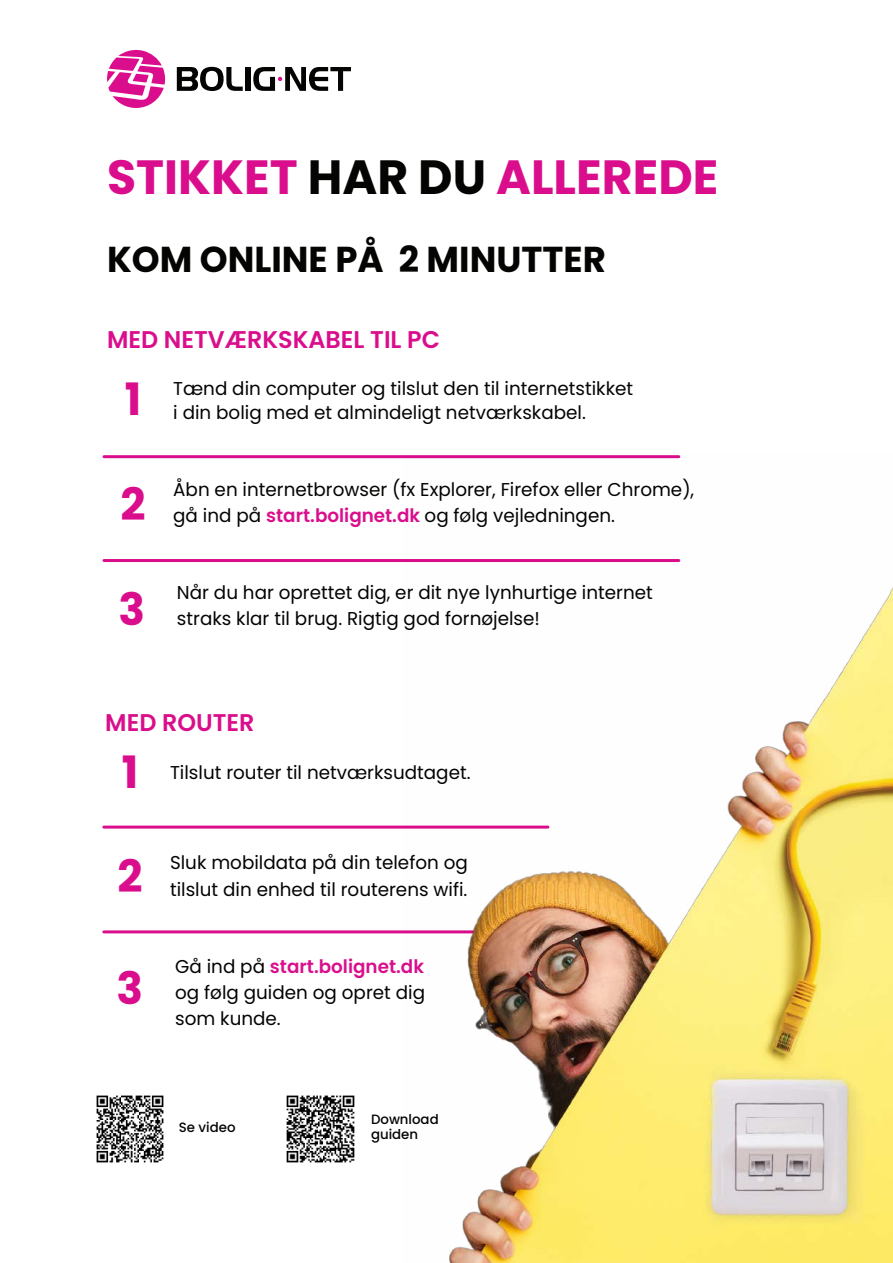
<style>
.page{position:relative;width:893px;height:1263px;background:#fff}
.page>*{position:absolute;margin:0;border:0;box-sizing:border-box;transform-origin:0 0}
.t1{font:700 48px "Poppins";color:#da0e8c}
.t2{font:700 44.55px "Poppins";color:#da0e8c}
.t3{font:700 36px "Poppins";color:#040503}
.t4{font:600 24.15px "Poppins";color:#da0e8c}
.t5{font:18.6px/26px "Poppins";color:#040503;text-align:justify}
.t6{font:500 13.5px/15px "Poppins";color:#040503}
.s1{color:#040503}
.s2{font-weight:600;color:#da0e8c}
</style>
<div class="page">
<svg style="left:177px;top:67px;width:66px;height:24px"></svg>
<div style="left:245px;top:67px;width:5px;height:24px;background:#040503"></div>
<svg style="left:253px;top:67px;width:98px;height:24px"></svg>
<svg style="left:107px;top:50px;width:58px;height:58px"></svg>
<hr style="left:104px;top:455px;width:575px;height:3px;background:#da0e8c">
<hr style="left:104px;top:559px;width:575px;height:3px;background:#da0e8c">
<hr style="left:104px;top:825px;width:444px;height:3px;background:#da0e8c">
<hr style="left:104px;top:930px;width:444px;height:3px;background:#da0e8c">
<img style="left:404px;top:455px;width:489px;height:808px">
<img style="left:286px;top:1095px;width:69px;height:68px">
<img style="left:96px;top:1095px;width:68px;height:68px">
<h1 class="t1" style="left:107px;top:149px;width:613px">STIKKET <span class="s1">HAR DU</span> ALLEREDE</h1>
<h3 class="t3" style="left:107px;top:238px;width:500px">KOM ONLINE PÅ 2 MINUTTER</h3>
<p class="t4" style="left:107px;top:325px;width:334px">MED NETVÆRKSKABEL TIL PC</p>
<h2 class="t2" style="left:125px;top:374px;width:18px">1</h2>
<h2 class="t2" style="left:121px;top:478px;width:27px">2</h2>
<h2 class="t2" style="left:118px;top:583px;width:28px">3</h2>
<p class="t5" style="left:173px;top:375px;width:461px">Tænd din computer og tilslut den til internetstikket</p>
<p class="t5" style="left:173px;top:400px;width:414px">i din bolig med et almindeligt netværkskabel.</p>
<p class="t5" style="left:173px;top:477px;width:522px">Åbn en internetbrowser (fx Explorer, Firefox eller Chrome),</p>
<p class="t5" style="left:173px;top:503px;width:443px">gå ind på <span class="s2">start.bolignet.dk</span> og følg vejledningen.</p>
<p class="t5" style="left:177px;top:580px;width:477px">Når du har oprettet dig, er dit nye lynhurtige internet</p>
<p class="t5" style="left:177px;top:606px;width:365px">straks klar til brug. Rigtig god fornøjelse!</p>
<p class="t4" style="left:105px;top:708px;width:151px">MED ROUTER</p>
<h2 class="t2" style="left:122px;top:747px;width:18px">1</h2>
<h2 class="t2" style="left:117px;top:851px;width:27px">2</h2>
<h2 class="t2" style="left:117px;top:962px;width:28px">3</h2>
<p class="t5" style="left:170px;top:760px;width:302px">Tilslut router til netværksudtaget.</p>
<p class="t5" style="left:170px;top:850px;width:299px">Sluk mobildata på din telefon og</p>
<p class="t5" style="left:170px;top:876px;width:299px">tilslut din enhed til routerens wifi.</p>
<p class="t5" style="left:175px;top:953px;width:251px">Gå ind på <span class="s2">start.bolignet.dk </span>og følg guiden og opret dig som kunde.</p>
<p class="t6" style="left:179px;top:1120px;width:58px">Se video</p>
<p class="t6" style="left:371px;top:1112px;width:69px">Download guiden</p>
</div>
